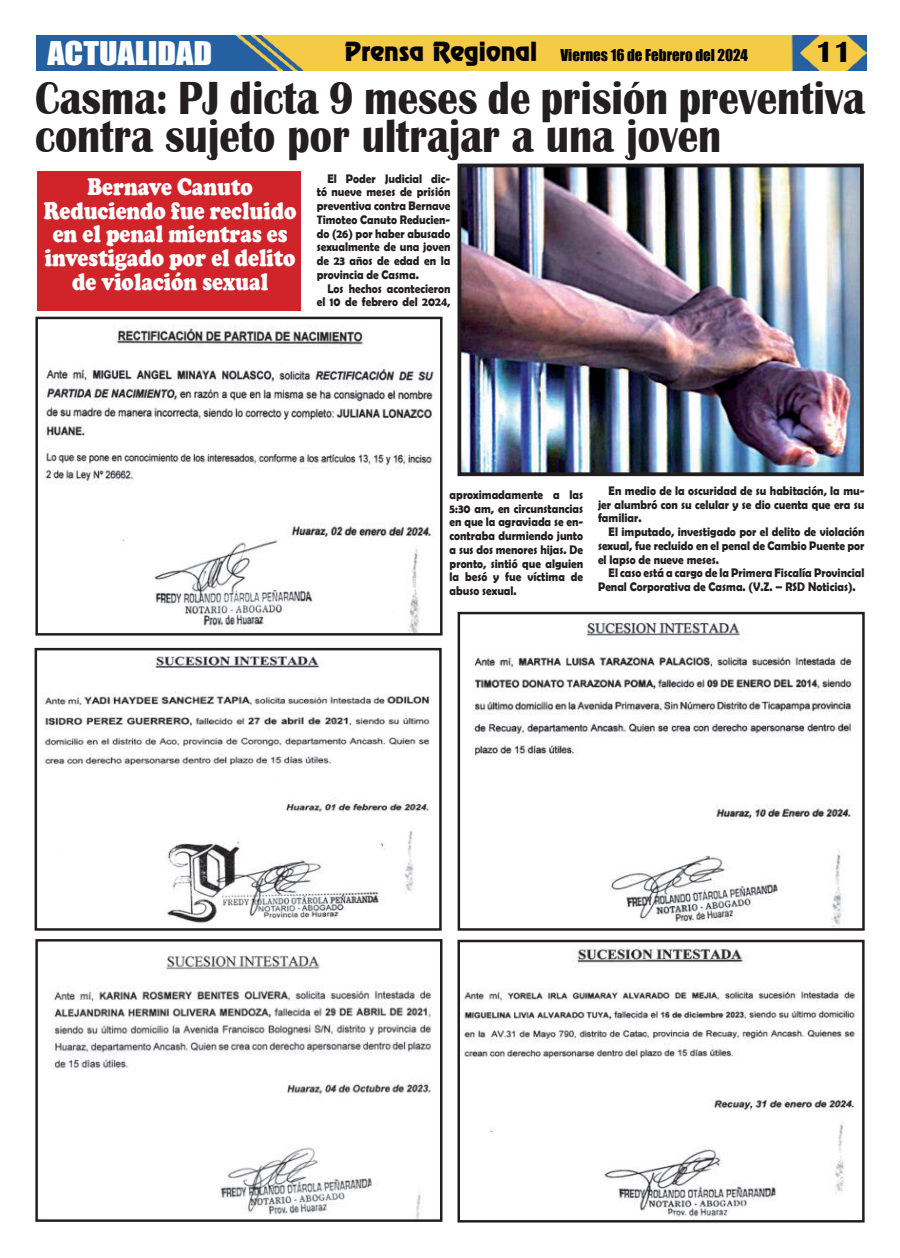
<style>
.page{position:relative;width:900px;height:1258px;background:#fff}
.page>*{position:absolute;margin:0;border:0;box-sizing:border-box;transform-origin:0 0}
.t1{font:700 47.75px/38.8px "Britannic";color:#231f20;scale:.86 1}
.t2{font:30px "Impact";color:#fff;scale:1.13 1}
.t3{font:700 30px "Britannic";color:#020000}
.t4{font:900 25px/23.8px "Cooper";color:#fff;text-align:center;scale:.82 1}
.t5{font:15px "Impact";color:#000}
.t6{font:700 12.5px/13.8px "Berlin Sans FB Demi";color:#231f20;text-align:justify;scale:.9 1}
.s1{font-family:"Renfrew Normal";font-size:23.75px;color:#020000}
</style>
<div class="page">
<img style="left:37px;top:35px;width:830px;height:36px">
<img style="left:462px;top:169px;width:397px;height:302px">
<div style="left:457px;top:164px;width:407px;height:312px;border:4px solid #231f20"></div>
<div style="left:37px;top:171px;width:264px;height:139px;background:#d1232a"></div>
<img style="left:52px;top:955px;width:380px;height:263px">
<div style="left:35px;top:939px;width:408px;height:283px;border:3px solid #231f20"></div>
<img style="left:461px;top:947px;width:398px;height:270px">
<div style="left:457px;top:940px;width:408px;height:282px;border:3px solid #231f20"></div>
<img style="left:44px;top:655px;width:386px;height:268px">
<div style="left:35px;top:648px;width:407px;height:283px;border:3px solid #231f20"></div>
<img style="left:472px;top:619px;width:380px;height:308px">
<div style="left:458px;top:612px;width:407px;height:319px;border:3px solid #231f20"></div>
<img style="left:43px;top:326px;width:391px;height:306px">
<div style="left:35px;top:317px;width:408px;height:319px;border:3px solid #231f20"></div>
<h2 class="t2" style="left:47px;top:39px;width:147px">ACTUALIDAD</h2>
<p class="t5" style="left:344px;top:48px;width:405px"><span class="s1">Prensa Regional</span> Viernes 16 de Febrero del 2024</p>
<h2 class="t3" style="left:815px;top:37px;width:38px">11</h2>
<h1 class="t1" style="left:35px;top:78px;width:966px">Casma: PJ dicta 9 meses de prisión preventiva contra sujeto por ultrajar a una joven</h1>
<p class="t6" style="left:317px;top:172px;width:150px;text-indent:11px">El Poder Judicial dic&shy;tó nueve meses de prisión preventiva contra Bernave Timoteo Canuto Reducien&shy;do (26) por haber abusado sexualmente de una joven de 23 años de edad en la provincia de Casma.</p>
<p class="t6" style="left:317px;top:282px;width:150px;text-align:right">Los hechos acontecieron el 10 de febrero del 2024,</p>
<h3 class="t4" style="left:44px;top:177px;width:309px">Bernave Canuto<br>Reduciendo fue recluido en el penal mientras es investigado por el delito de violación sexual</h3>
<p class="t6" style="left:450px;top:488px;width:150px">aproximadamente a las 5:30 am, en circunstancias en que la agraviada se en&shy;contraba durmiendo junto a sus dos menores hijas. De pronto, sintió que alguien la besó y fue víctima de abuso sexual.</p>
<p class="t6" style="left:598px;top:484px;width:298px;text-indent:11px">En medio de la oscuridad de su habitación, la mu&shy;jer alumbró con su celular y se dio cuenta que era su familiar.</p>
<p class="t6" style="left:598px;top:525px;width:298px;text-indent:11px">El imputado, investigado por el delito de violación sexual, fue recluido en el penal de Cambio Puente por el lapso de nueve meses.</p>
<p class="t6" style="left:598px;top:567px;width:298px;text-indent:11px">El caso está a cargo de la Primera Fiscalía Provincial<br>Penal Corporativa de Casma. (V.Z. – RSD Noticias).</p>
</div>
